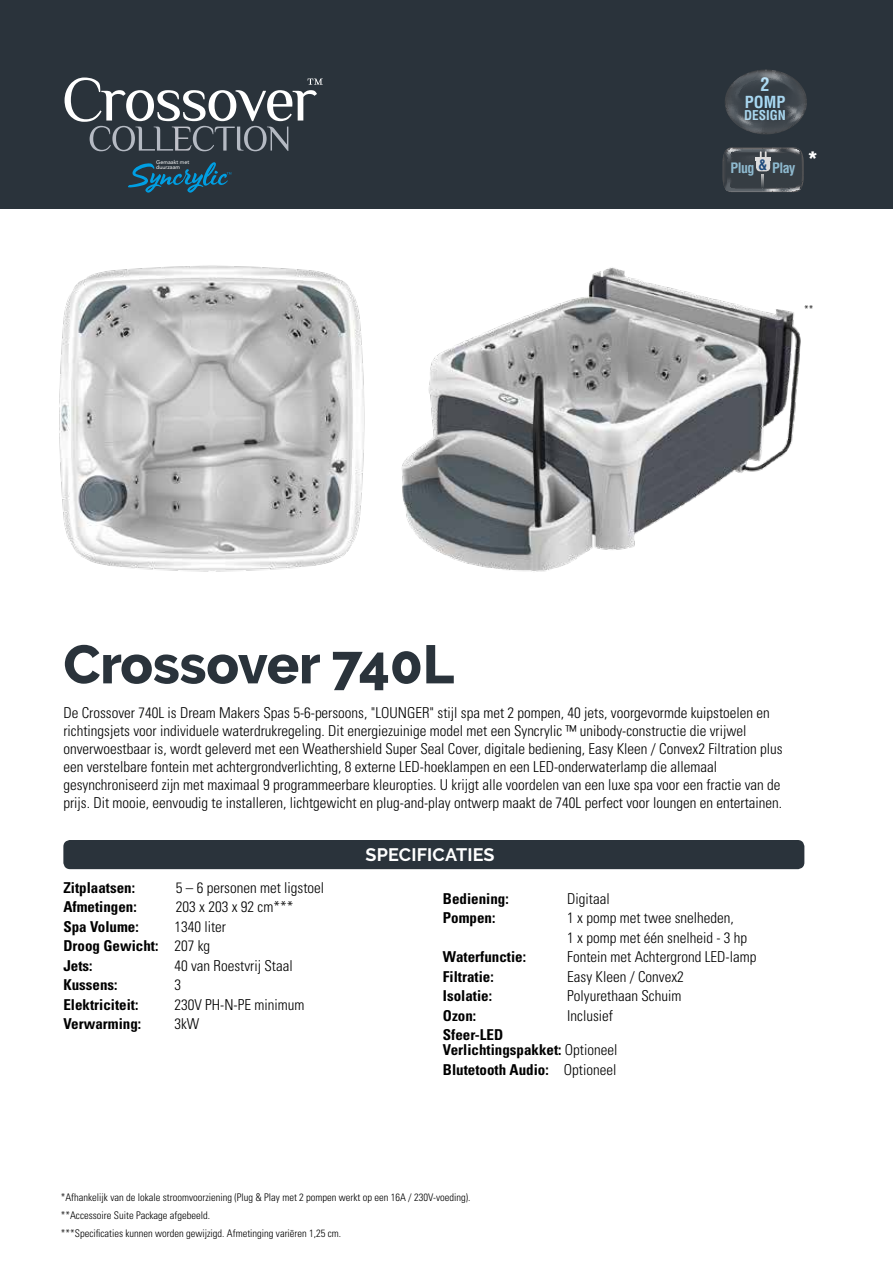
<style>
.page{position:relative;width:893px;height:1263px;background:#fff}
.page>*{position:absolute;margin:0;border:0;box-sizing:border-box;transform-origin:0 0}
.t1{font:800 54px "Raleway";letter-spacing:-.005em;color:#2a333b}
.t2{font:700 condensed 18.3px "Helvetica LT Std";color:#aaddf9}
.t3{font:700 18px "Raleway";letter-spacing:.01em;color:#fff}
.t4{font:700 condensed 16.2px "Helvetica LT Std";color:#aaddf9}
.t5{font:300 condensed 15px/18px "Univers";color:#000}
.t6{font:700 condensed 15px/19.5px "Univers";color:#000}
.t7{font:700 condensed 14.1px "Helvetica LT Std";letter-spacing:-.04em;color:#9bd4f0}
.t8{font:700 condensed 13.2px "Helvetica LT Std";color:#aaddf9}
.t9{font:300 condensed 10.5px/18px "Univers";color:#000}
.t10{font:5.4px/5.4px "Avenir";color:#fff}
.s1{font-family:"Raleway";font-weight:800;font-stretch:normal;font-size:30px;color:#fff}
.s2{font-weight:300}
</style>
<div class="page">
<div style="left:0;top:0;width:893px;height:208px;background:#2a333b"></div>
<svg style="left:128px;top:162px;width:103px;height:31px"></svg>
<div style="left:63px;top:840px;width:741px;height:29px;background:#2a333b;border-radius:7px"></div>
<svg style="left:65px;top:78px;width:258px;height:73px"></svg>
<svg style="left:725px;top:70px;width:82px;height:64px"></svg>
<svg style="left:723px;top:147px;width:81px;height:45px"></svg>
<img style="left:401px;top:267px;width:400px;height:305px">
<img style="left:59px;top:265px;width:306px;height:307px">
<p class="t10" style="left:156px;top:159px;width:35px">Gemaakt met duurzaam</p>
<p class="t2" style="left:760px;top:73px;width:11px">2</p>
<p class="t4" style="left:745px;top:92px;width:42px">POMP</p>
<p class="t8" style="left:744px;top:107px;width:43px">DESIGN</p>
<p class="t7" style="left:731px;top:159px;width:89px">Plug <sup>&amp;</sup> Play <span class="s1">*</span></p>
<p class="t9" style="left:804px;top:300px;width:11px">**</p>
<h1 class="t1" style="left:63px;top:634px;width:392px">Crossover 740L</h1>
<p class="t5" style="left:63px;top:703px;width:721px">De Crossover 740L is Dream Makers Spas 5-6-persoons, "LOUNGER" stijl spa met 2 pompen, 40 jets, voorgevormde kuipstoelen en richtingsjets voor individuele waterdrukregeling. Dit energiezuinige model met een Syncrylic ™ unibody-constructie die vrijwel onverwoestbaar is, wordt geleverd met een Weathershield Super Seal Cover, digitale bediening, Easy Kleen / Convex2 Filtration plus een verstelbare fontein met achtergrondverlichting, 8 externe LED-hoeklampen en een LED-onderwaterlamp die allemaal gesynchroniseerd zijn met maximaal 9 programmeerbare kleuropties. U krijgt alle voordelen van een luxe spa voor een fractie van de prijs. Dit mooie, eenvoudig te installeren, lichtgewicht en plug-and-play ontwerp maakt de 740L perfect voor loungen en entertainen.</p>
<p class="t6" style="left:63px;top:878px;width:73px">Zitplaatsen:</p>
<p class="t5" style="left:176px;top:878px;width:150px">5 – 6 personen met ligstoel</p>
<p class="t6" style="left:63px;top:897px;width:75px">Afmetingen:</p>
<p class="t5" style="left:176px;top:898px;width:119px">203 x 203 x 92 cm***</p>
<p class="t6" style="left:63px;top:917px;width:77px">Spa Volume:</p>
<p class="t6" style="left:63px;top:917px;width:164px;text-indent:111px"><span class="s2">1340 liter<br></span>Droog Gewicht: <span class="s2">207 kg<br></span>Jets:</p>
<p class="t5" style="left:174px;top:956px;width:120px">40 van Roestvrij Staal</p>
<p class="t6" style="left:63px;top:975px;width:56px">Kussens:</p>
<p class="t5" style="left:174px;top:976px;width:8px">3</p>
<p class="t6" style="left:63px;top:995px;width:77px">Elektriciteit:</p>
<p class="t5" style="left:174px;top:995px;width:131px">230V PH-N-PE minimum</p>
<p class="t6" style="left:63px;top:1014px;width:79px">Verwarming:</p>
<p class="t5" style="left:174px;top:1015px;width:26px">3kW</p>
<p class="t3" style="left:366px;top:844px;width:130px">SPECIFICATIES</p>
<p class="t6" style="left:443px;top:888px;width:67px">Bediening:</p>
<p class="t5" style="left:567px;top:889px;width:44px">Digitaal</p>
<p class="t6" style="left:443px;top:908px;width:54px">Pompen:</p>
<p class="t5" style="left:567px;top:908px;width:181px;line-height:19.5px">1 x pomp met twee snelheden,<br>1 x pomp met één snelheid - 3 hp</p>
<p class="t6" style="left:443px;top:947px;width:85px">Waterfunctie:</p>
<p class="t5" style="left:567px;top:947px;width:191px">Fontein met Achtergrond LED-lamp</p>
<p class="t6" style="left:443px;top:966px;width:52px">Filtratie:</p>
<p class="t5" style="left:567px;top:967px;width:118px">Easy Kleen / Convex2</p>
<p class="t6" style="left:443px;top:986px;width:51px">Isolatie:</p>
<p class="t5" style="left:567px;top:986px;width:116px">Polyurethaan Schuim</p>
<p class="t6" style="left:443px;top:1005px;width:35px">Ozon:</p>
<p class="t5" style="left:567px;top:1006px;width:47px">Inclusief</p>
<p class="t6" style="left:443px;top:1027px;width:176px;line-height:15px">Sfeer-LED<br>Verlichtingspakket: <span class="s2">Optioneel</span></p>
<p class="t6" style="left:443px;top:1059px;width:175px">Blutetooth Audio: <span class="s2">Optioneel</span></p>
<p class="t9" style="left:61px;top:1188px;width:411px">*Afhankelijk van de lokale stroomvoorziening (Plug &amp; Play met 2 pompen werkt op een 16A / 230V-voeding). **Accessoire Suite Package afgebeeld.<br>***Specificaties kunnen worden gewijzigd. Afmetinging variëren 1,25 cm.</p>
</div>
